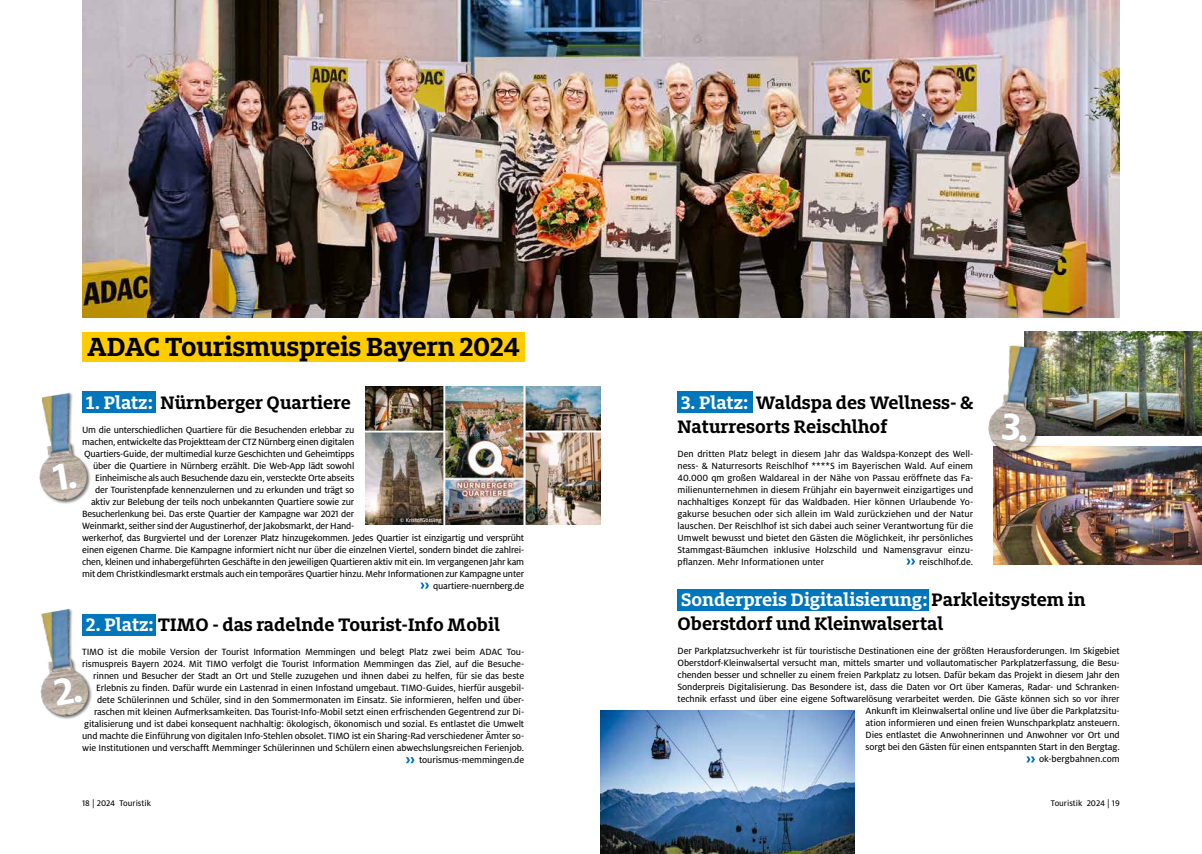
<style>
.page{position:relative;width:1202px;height:854px;background:#fff}
.page>*{position:absolute;margin:0;border:0;box-sizing:border-box;transform-origin:0 0}
.t1{font:700 29px "Milo Slab ADAC";letter-spacing:-.01em;color:#000}
.t2{font:700 20px/24px "Milo Slab ADAC";color:#000}
.t3{font:10px/12px "Milo ADAC Text";letter-spacing:-.01em;color:#000;text-align:right}
.t4{font:9px "Milo ADAC Text";color:#000}
.t5{font:6px "Milo ADAC Text";color:#fff}
.s1{color:#fff}
.s2{font-family:"Milo ADAC"}
</style>
<div class="page">
<img style="left:82px;top:0;width:1038px;height:317px">
<div style="left:82px;top:332px;width:442px;height:30px;background:#fc0"></div>
<div style="left:82px;top:391px;width:73px;height:22px;background:#0076bc"></div>
<div style="left:82px;top:613px;width:73px;height:22px;background:#0076bc"></div>
<div style="left:677px;top:391px;width:76px;height:22px;background:#0076bc"></div>
<div style="left:677px;top:588px;width:252px;height:22px;background:#0076bc"></div>
<img style="left:40px;top:609px;width:60px;height:110px">
<img style="left:39px;top:392px;width:52px;height:112px">
<svg style="left:420px;top:582px;width:9px;height:6px"></svg>
<svg style="left:406px;top:757px;width:9px;height:6px"></svg>
<svg style="left:906px;top:558px;width:9px;height:6px"></svg>
<svg style="left:1026px;top:756px;width:9px;height:6px"></svg>
<img style="left:366px;top:387px;width:235px;height:137px">
<img style="left:601px;top:710px;width:253px;height:143px">
<img style="left:1024px;top:332px;width:178px;height:103px">
<img style="left:994px;top:446px;width:208px;height:118px">
<img style="left:988px;top:345px;width:53px;height:112px">
<svg style="left:53px;top:676px;width:29px;height:29px"></svg>
<svg style="left:52px;top:463px;width:25px;height:28px"></svg>
<svg style="left:1002px;top:413px;width:25px;height:28px"></svg>
<h1 class="t1" style="left:87px;top:327px;width:434px">ADAC Tourismuspreis Bayern 2024</h1>
<h2 class="t2" style="left:86px;top:389px;width:267px"><span class="s1">1. Platz:</span> Nürnberger Quartiere</h2>
<p class="t3" style="left:82px;top:423px;width:274px">Um die unterschiedlichen Quartiere für die Besuchenden erlebbar zu</p>
<p class="t3" style="left:82px;top:435px;width:274px">machen, entwickelte das Projektteam der CTZ Nürnberg einen digitalen</p>
<p class="t3" style="left:84px;top:447px;width:272px">Quartiers-Guide, der multimedial kurze Geschichten und Geheimtipps</p>
<p class="t3" style="left:93px;top:459px;width:263px">über die Quartiere in Nürnberg erzählt. Die Web-App lädt sowohl</p>
<p class="t3" style="left:95px;top:471px;width:261px">Einheimische als auch Besuchende dazu ein, versteckte Orte abseits</p>
<p class="t3" style="left:95px;top:483px;width:261px">der Touristenpfade kennenzulernen und zu erkunden und trägt so</p>
<p class="t3" style="left:91px;top:495px;width:265px">aktiv zur Belebung der teils noch unbekannten Quartiere sowie zur</p>
<p class="t3" style="left:82px;top:507px;width:274px">Besucherlenkung bei. Das erste Quartier der Kampagne war 2021 der</p>
<p class="t3" style="left:82px;top:519px;width:274px">Weinmarkt, seither sind der Augustinerhof, der Jakobsmarkt, der Hand-</p>
<p class="t3" style="left:82px;top:531px;width:444px">werkerhof, das Burgviertel und der Lorenzer Platz hinzugekommen. Jedes Quartier ist einzigartig und versprüht</p>
<p class="t3" style="left:82px;top:543px;width:444px">einen eigenen Charme. Die Kampagne informiert nicht nur über die einzelnen Viertel, sondern bindet die zahlrei-</p>
<p class="t3" style="left:82px;top:555px;width:443px">chen, kleinen und inhabergeführten Geschäfte in den jeweiligen Quartieren aktiv mit ein. Im vergangenen Jahr kam</p>
<p class="t3" style="left:82px;top:567px;width:443px">mit dem Christkindlesmarkt erstmals auch ein temporäres Quartier hinzu. Mehr Informationen zur Kampagne unter</p>
<p class="t3" style="left:433px;top:579px;width:92px">quartiere-nuernberg.de</p>
<h2 class="t2" style="left:86px;top:611px;width:416px"><span class="s1">2. Platz:</span> TIMO - das radelnde Tourist-Info Mobil</h2>
<p class="t3" style="left:82px;top:645px;width:444px">TIMO ist die mobile Version der Tourist Information Memmingen und belegt Platz zwei beim ADAC Tou&shy;rismuspreis Bayern 2024. Mit TIMO verfolgt die Tourist Information Memmingen das Ziel, auf die Besuche&shy;rinnen und Besucher der Stadt an Ort und Stelle zuzugehen und ihnen dabei zu helfen, für sie das beste Erlebnis zu finden. Dafür wurde ein Lastenrad in einen Infostand umgebaut. TIMO-Guides, hierfür ausgebil&shy;dete Schülerinnen und Schüler, sind in den Sommermonaten im Einsatz. Sie informieren, helfen und über&shy;raschen mit kleinen Aufmerksamkeiten. Das Tourist-Info-Mobil setzt einen erfrischenden Gegentrend zur Di&shy;gitalisierung und ist dabei konsequent nachhaltig: ökologisch, ökonomisch und sozial. Es entlastet die Umwelt und machte die Einführung von digitalen Info-Stehlen obsolet. TIMO ist ein Sharing-Rad verschiedener Ämter so&shy;wie Institutionen und verschafft Memminger Schülerinnen und Schülern einen abwechslungsreichen Ferienjob. tourismus-memmingen.de</p>
<p class="t5" style="left:400px;top:516px;width:43px"><span class="s2">©</span> KristofGöttling</p>
<h2 class="t2" style="left:677px;top:389px;width:297px"><span class="s1">3. Platz:</span> Waldspa des Wellness- &amp;<br>Naturresorts Reischlhof</h2>
<p class="t3" style="left:677px;top:447px;width:297px;text-align:justify">Den dritten Platz belegt in diesem Jahr das Waldspa-Konzept des Well&shy;ness- &amp; Naturresorts Reischlhof ****S im Bayerischen Wald. Auf einem 40.000 qm großen Waldareal in der Nähe von Passau eröffnete das Fa&shy;milienunternehmen in diesem Frühjahr ein bayernweit einzigartiges und nachhaltiges Konzept für das Waldbaden. Hier können Urlaubende Yo&shy;gakurse besuchen oder sich allein im Wald zurückziehen und der Natur lauschen. Der Reischlhof ist sich dabei auch seiner Verantwortung für die Umwelt bewusst und bietet den Gästen die Möglichkeit, ihr persönliches Stammgast-Bäumchen inklusive Holzschild und Namensgravur einzu&shy;pflanzen. Mehr Informationen unter</p>
<p class="t3" style="left:919px;top:555px;width:55px">reischlhof.de.</p>
<h2 class="t2" style="left:677px;top:587px;width:410px"><span class="s1">Sonderpreis Digitalisierung:</span> Parkleitsystem in<br>Oberstdorf und Kleinwalsertal</h2>
<p class="t3" style="left:677px;top:645px;width:444px">Der Parkplatzsuchverkehr ist für touristische Destinationen eine der größten Herausforderungen. Im Skigebiet Oberstdorf-Kleinwalsertal versucht man, mittels smarter und vollautomatischer Parkplatzerfassung, die Besu&shy;chenden besser und schneller zu einem freien Parkplatz zu lotsen. Dafür bekam das Projekt in diesem Jahr den Sonderpreis Digitalisierung. Das Besondere ist, dass die Daten vor Ort über Kameras, Radar- und Schranken&shy;technik erfasst und über eine eigene Softwarelösung verarbeitet werden. Die Gäste können sich so vor ihrer Ankunft im Kleinwalsertal online und live über die Parkplatzsitu-<br>ation informieren und einen freien Wunschparkplatz ansteuern.<br>Dies entlastet die Anwohnerinnen und Anwohner vor Ort und<br>sorgt bei den Gästen für einen entspannten Start in den Bergtag.<br>ok-bergbahnen.com</p>
<p class="t4" style="left:82px;top:797px;width:70px">18 | 2024 Touristik</p>
<p class="t4" style="left:1051px;top:797px;width:70px">Touristik 2024 | 19</p>
</div>
